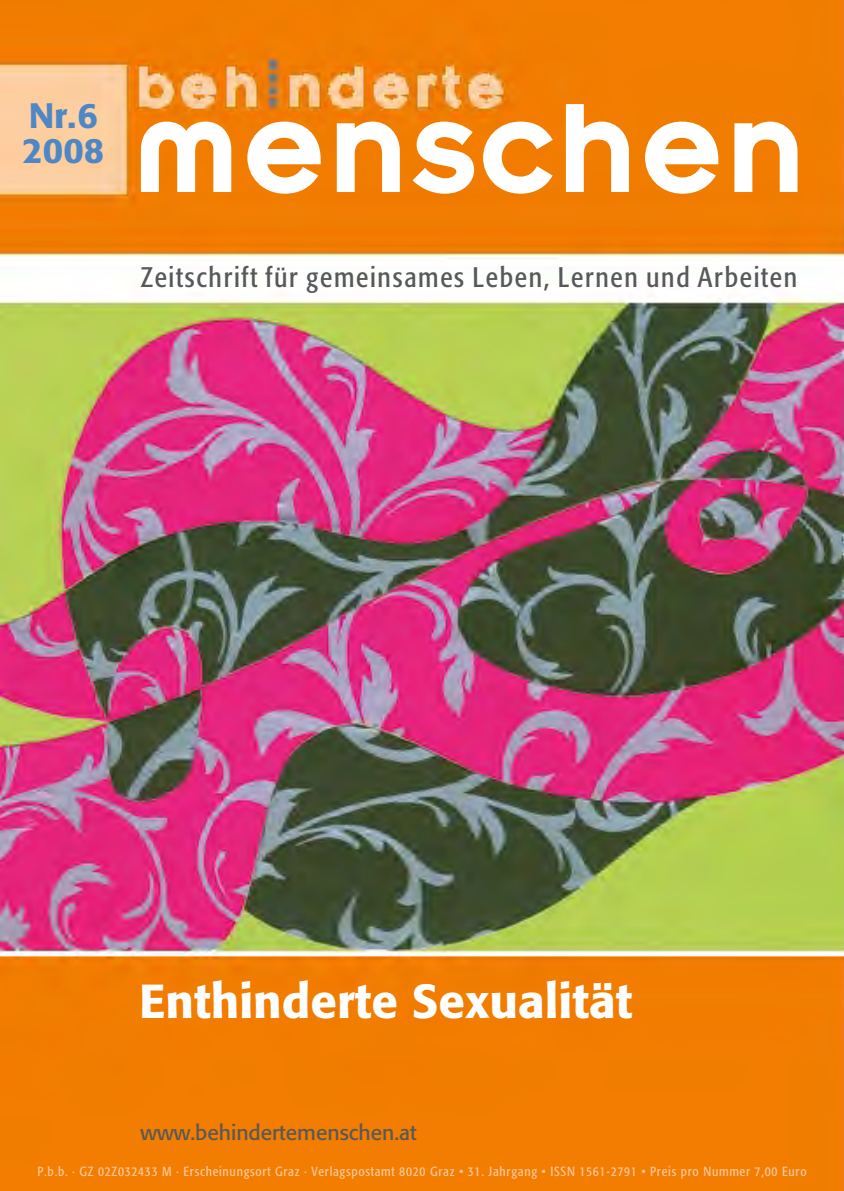
<style>
.page{position:relative;width:844px;height:1191px;background:#fff}
.page>*{position:absolute;margin:0;border:0;box-sizing:border-box;transform-origin:0 0}
.t1{font:500 140px "Bonn";letter-spacing:.03em;color:#fff}
.t2{font:500 47.25px "Formata";color:#fff}
.t3{font:500 35px/35px "Formata";color:#4d87c6}
.t4{font:condensed 28px "Formata";letter-spacing:.06em;color:#57585a}
.t5{font:21px "Formata";color:#57585a}
.t6{font:condensed 13.12px "Formata";letter-spacing:.055em;color:#fcc89b}
</style>
<div class="page">
<img style="left:0;top:0;width:843px;height:1190px">
<h3 class="t3" style="left:23px;top:98px;width:83px">Nr.6<br>2008</h3>
<h1 class="t1" style="left:132px;top:80px;width:673px">menschen</h1>
<h3 class="t4" style="left:141px;top:260px;width:657px">Zeitschrift für gemeinsames Leben, Lernen und Arbeiten</h3>
<h2 class="t2" style="left:139px;top:972px;width:495px">Enthinderte Sexualität</h2>
<h3 class="t5" style="left:140px;top:1120px;width:278px">www.behindertemenschen.at</h3>
<p class="t6" style="left:37px;top:1163px;width:770px">P.b.b. · GZ 02Z032433 M · Erscheinungsort Graz · Verlagspostamt 8020 Graz • 31. Jahrgang • ISSN 1561-2791 • Preis pro Nummer 7,00 Euro</p>
</div>
